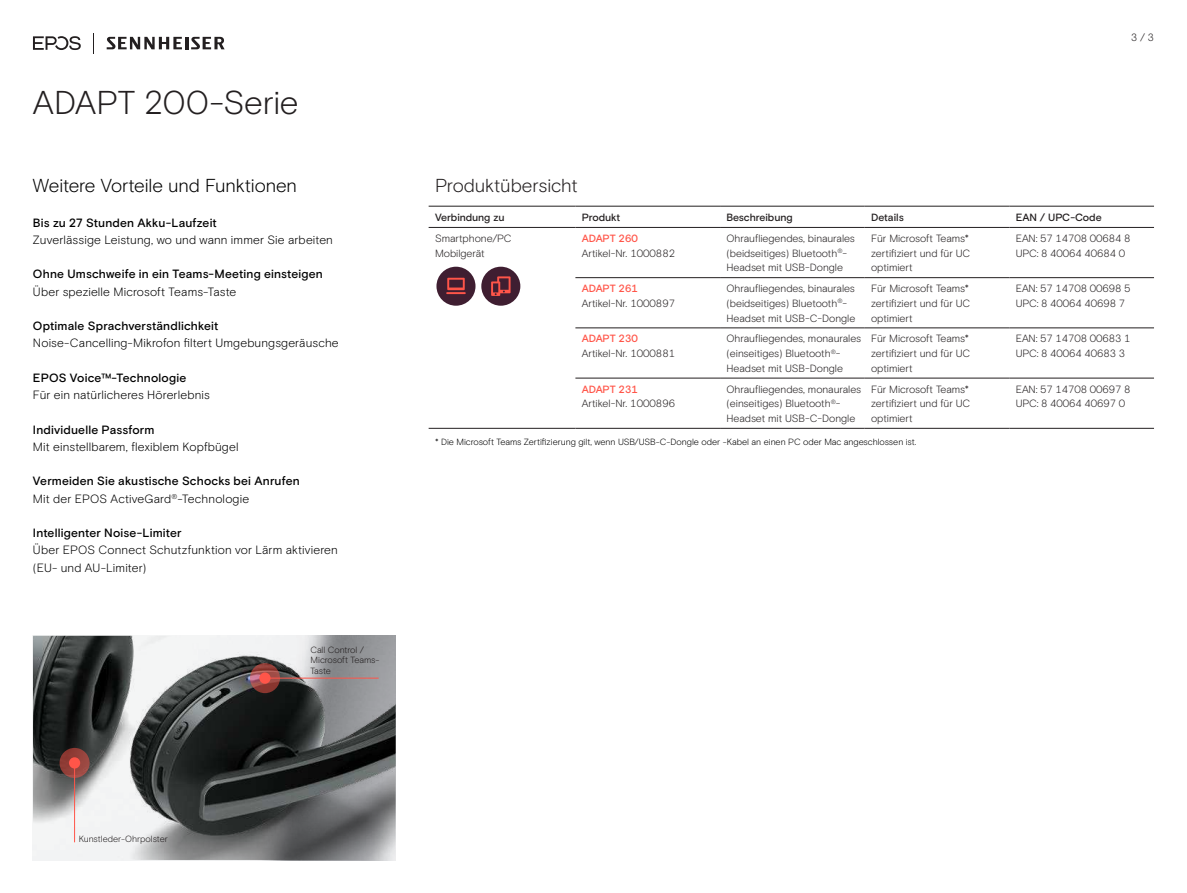
<style>
.page{position:relative;width:1187px;height:893px;background:#fff}
.page>*{position:absolute;margin:0;border:0;box-sizing:border-box;transform-origin:0 0}
.t1{font:300 33px "EPOS Basis";letter-spacing:-.01em;color:#231f20}
.t2{font:300 18.75px "EPOS Basis";letter-spacing:-.01em;color:#000}
.t3{font:300 18.75px "EPOS Basis";letter-spacing:-.005em;color:#231f20}
.t4{font:300 12px/17.2px "EPOS Basis";letter-spacing:.01em;color:#000}
.t5{font:500 12px/17.2px "EPOS Basis";letter-spacing:.015em;color:#000}
.t6{font:300 10.5px/14.7px "EPOS Basis";letter-spacing:-.005em;color:#231f20}
.t7{font:500 10.5px "EPOS Basis";letter-spacing:-.005em;color:#231f20}
.t8{font:500 10.5px "EPOS Basis";letter-spacing:-.015em;color:#ff5549}
.t9{font:300 9px "EPOS Basis";letter-spacing:-.005em;color:#000}
.t10{font:300 9px/10.5px "EPOS Basis";letter-spacing:-.01em;color:#231f20}
.s1{font-weight:300}
</style>
<div class="page">
<img style="left:33px;top:636px;width:362px;height:224px">
<hr style="left:575px;top:227px;width:145px;height:1px;background:#231f20">
<hr style="left:720px;top:227px;width:144px;height:1px;background:#231f20">
<hr style="left:1009px;top:227px;width:144px;height:1px;background:#231f20">
<hr style="left:575px;top:277px;width:145px;height:1px;background:#231f20">
<hr style="left:720px;top:277px;width:144px;height:1px;background:#231f20">
<hr style="left:864px;top:277px;width:145px;height:1px;background:#231f20">
<hr style="left:1009px;top:277px;width:144px;height:1px;background:#231f20">
<hr style="left:575px;top:328px;width:145px;height:1px;background:#231f20">
<hr style="left:720px;top:328px;width:144px;height:1px;background:#231f20">
<hr style="left:1009px;top:328px;width:144px;height:1px;background:#231f20">
<hr style="left:575px;top:378px;width:145px;height:1px;background:#231f20">
<hr style="left:720px;top:378px;width:144px;height:1px;background:#231f20">
<hr style="left:864px;top:378px;width:145px;height:1px;background:#231f20">
<hr style="left:1009px;top:378px;width:144px;height:1px;background:#231f20">
<hr style="left:864px;top:227px;width:145px;height:1px;background:#231f20">
<hr style="left:720px;top:206px;width:144px;height:1px;background:#231f20">
<hr style="left:864px;top:206px;width:145px;height:1px;background:#231f20">
<hr style="left:1009px;top:206px;width:144px;height:1px;background:#231f20">
<hr style="left:428px;top:206px;width:147px;height:1px;background:#231f20">
<hr style="left:575px;top:206px;width:145px;height:1px;background:#231f20">
<hr style="left:864px;top:328px;width:145px;height:1px;background:#231f20">
<hr style="left:428px;top:227px;width:147px;height:1px;background:#231f20">
<hr style="left:428px;top:428px;width:147px;height:1px;background:#231f20">
<hr style="left:575px;top:428px;width:145px;height:1px;background:#231f20">
<hr style="left:720px;top:428px;width:144px;height:1px;background:#231f20">
<hr style="left:864px;top:428px;width:145px;height:1px;background:#231f20">
<hr style="left:1009px;top:428px;width:144px;height:1px;background:#231f20">
<div style="left:436px;top:267px;width:39px;height:39px;background:#3f1e31;border-radius:50%"></div>
<svg style="left:446px;top:278px;width:19px;height:16px"></svg>
<div style="left:481px;top:267px;width:39px;height:39px;background:#3f1e31;border-radius:50%"></div>
<svg style="left:491px;top:276px;width:19px;height:20px"></svg>
<svg style="left:250px;top:663px;width:30px;height:30px"></svg>
<div style="left:259px;top:672px;width:11px;height:12px;background:#ff5549;border-radius:50%"></div>
<hr style="left:265px;top:678px;width:113px;height:1px;background:#ff5549">
<svg style="left:60px;top:748px;width:30px;height:30px"></svg>
<div style="left:69px;top:757px;width:11px;height:11px;background:#ff5549;border-radius:50%"></div>
<hr style="left:74px;top:763px;width:1px;height:79px;background:#ff5549">
<svg style="left:93px;top:33px;width:1px;height:20px"></svg>
<svg style="left:107px;top:37px;width:118px;height:12px"></svg>
<svg style="left:33px;top:36px;width:48px;height:14px"></svg>
<h1 class="t1" style="left:33px;top:85px;width:267px">ADAPT 200-Serie</h1>
<h2 class="t2" style="left:33px;top:176px;width:265px">Weitere Vorteile und Funktionen</h2>
<p class="t5" style="left:33px;top:215px;width:185px">Bis zu 27 Stunden Akku-Laufzeit</p>
<p class="t4" style="left:33px;top:231px;width:301px">Zuverlässige Leistung, wo und wann immer Sie arbeiten</p>
<p class="t5" style="left:33px;top:266px;width:291px">Ohne Umschweife in ein Teams-Meeting einsteigen</p>
<p class="t4" style="left:33px;top:283px;width:205px">Über spezielle Microsoft Teams-Taste</p>
<p class="t5" style="left:33px;top:318px;width:187px">Optimale Sprachverständlichkeit</p>
<p class="t4" style="left:33px;top:335px;width:307px">Noise-Cancelling-Mikrofon filtert Umgebungsgeräusche</p>
<p class="t5" style="left:33px;top:370px;width:155px">EPOS Voice™-Technologie</p>
<p class="t4" style="left:33px;top:386px;width:178px">Für ein natürlicheres Hörerlebnis</p>
<p class="t5" style="left:33px;top:422px;width:123px">Individuelle Passform</p>
<p class="t4" style="left:33px;top:438px;width:207px">Mit einstellbarem, flexiblem Kopfbügel</p>
<p class="t5" style="left:33px;top:473px;width:268px">Vermeiden Sie akustische Schocks bei Anrufen<br><span class="s1">Mit der EPOS ActiveGard</span><sup>®</sup><span class="s1">-Technologie</span></p>
<p class="t5" style="left:33px;top:525px;width:150px">Intelligenter Noise-Limiter</p>
<p class="t4" style="left:33px;top:542px;width:306px">Über EPOS Connect Schutzfunktion vor Lärm aktivieren (EU- und AU-Limiter)</p>
<p class="t10" style="left:310px;top:645px;width:70px">Call Control /<br>Microsoft Teams-<br>Taste</p>
<p class="t6" style="left:1130px;top:30px;width:24px">3 / 3</p>
<h2 class="t3" style="left:435px;top:176px;width:144px">Produktübersicht</h2>
<p class="t7" style="left:435px;top:213px;width:71px">Verbindung zu</p>
<p class="t7" style="left:581px;top:213px;width:40px">Produkt</p>
<p class="t7" style="left:726px;top:213px;width:68px">Beschreibung</p>
<p class="t7" style="left:871px;top:213px;width:34px">Details</p>
<p class="t7" style="left:1015px;top:213px;width:87px">EAN / UPC-Code</p>
<p class="t6" style="left:435px;top:231px;width:78px">Smartphone/PC<br>Mobilgerät</p>
<p class="t8" style="left:581px;top:234px;width:58px">ADAPT 260</p>
<p class="t6" style="left:726px;top:231px;width:130px">Ohraufliegendes, binaurales (beidseitiges) Bluetooth<sup>®</sup>-<br>Headset mit USB-Dongle</p>
<p class="t6" style="left:871px;top:231px;width:101px">Für Microsoft Teams* zertifiziert und für UC optimiert</p>
<p class="t6" style="left:1015px;top:231px;width:116px">EAN: 57 14708 00684 8<br>UPC: 8 40064 40684 0</p>
<p class="t6" style="left:581px;top:246px;width:95px">Artikel-Nr. 1000882</p>
<p class="t8" style="left:581px;top:284px;width:58px">ADAPT 261</p>
<p class="t6" style="left:581px;top:296px;width:95px">Artikel-Nr. 1000897</p>
<p class="t8" style="left:581px;top:335px;width:58px">ADAPT 230</p>
<p class="t6" style="left:581px;top:346px;width:95px">Artikel-Nr. 1000881</p>
<p class="t6" style="left:726px;top:282px;width:130px">Ohraufliegendes, binaurales (beidseitiges) Bluetooth<sup>®</sup>-<br>Headset mit USB-C-Dongle</p>
<p class="t6" style="left:871px;top:281px;width:101px">Für Microsoft Teams* zertifiziert und für UC optimiert</p>
<p class="t6" style="left:1015px;top:281px;width:116px">EAN: 57 14708 00698 5<br>UPC: 8 40064 40698 7</p>
<p class="t6" style="left:726px;top:332px;width:136px">Ohraufliegendes, monaurales (einseitiges) Bluetooth<sup>®</sup>-<br>Headset mit USB-Dongle</p>
<p class="t6" style="left:871px;top:332px;width:101px">Für Microsoft Teams* zertifiziert und für UC optimiert</p>
<p class="t6" style="left:1015px;top:332px;width:116px">EAN: 57 14708 00683 1<br>UPC: 8 40064 40683 3</p>
<p class="t6" style="left:726px;top:382px;width:136px">Ohraufliegendes, monaurales (einseitiges) Bluetooth<sup>®</sup>-<br>Headset mit USB-C-Dongle</p>
<p class="t6" style="left:871px;top:382px;width:101px">Für Microsoft Teams* zertifiziert und für UC optimiert</p>
<p class="t6" style="left:1015px;top:382px;width:116px">EAN: 57 14708 00697 8<br>UPC: 8 40064 40697 0</p>
<p class="t9" style="left:435px;top:437px;width:483px">* Die Microsoft Teams Zertifizierung gilt, wenn USB/USB-C-Dongle oder -Kabel an einen PC oder Mac angeschlossen ist.</p>
<p class="t8" style="left:581px;top:385px;width:58px">ADAPT 231</p>
<p class="t6" style="left:581px;top:396px;width:95px">Artikel-Nr. 1000896</p>
<p class="t10" style="left:79px;top:834px;width:91px">Kunstleder-Ohrpolster</p>
</div>
